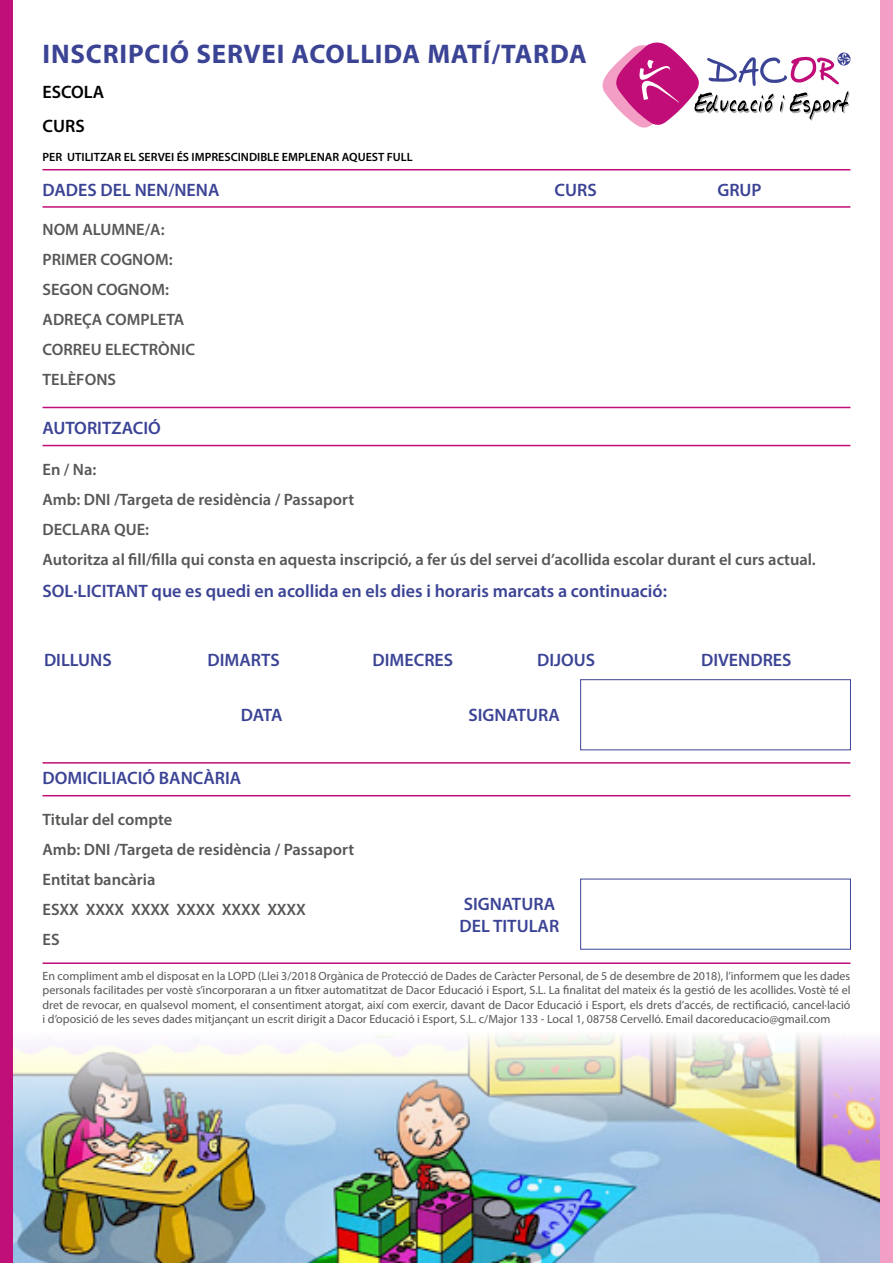
<style>
.page{position:relative;width:893px;height:1263px;background:#fff}
.page>*{position:absolute;margin:0;border:0;box-sizing:border-box;transform-origin:0 0}
.t1{font:700 27px "Myriad Pro";letter-spacing:.03em;color:#3b4395}
.t2{font:600 18px "Myriad Pro";color:#3b4395}
.t3{font:600 18px "Myriad Pro";color:#000}
.t4{font:600 16.5px "Myriad Pro";color:#575756}
.t5{font:12px/14.4px "Myriad Pro";color:#575756;text-align:justify}
.t6{font:600 12px "Myriad Pro";color:#000}
</style>
<div class="page">
<img style="left:13px;top:1036px;width:867px;height:227px">
<svg style="left:602px;top:42px;width:248px;height:86px"></svg>
<div style="left:0;top:0;width:13px;height:1263px;background:#c00f78"></div>
<div style="left:880px;top:0;width:13px;height:1263px;background:#f39fc5"></div>
<hr style="left:43px;top:206px;width:807px;height:2px;background:#c00d78">
<hr style="left:43px;top:445px;width:807px;height:1px;background:#c00d78">
<hr style="left:43px;top:762px;width:807px;height:2px;background:#c00d78">
<hr style="left:43px;top:795px;width:807px;height:1px;background:#c00d78">
<hr style="left:43px;top:407px;width:807px;height:1px;background:#c00d78">
<hr style="left:43px;top:962px;width:807px;height:2px;background:#c00d78">
<hr style="left:43px;top:169px;width:807px;height:1px;background:#c00d78">
<div style="left:580px;top:679px;width:271px;height:71px;border:1px solid #3b4395"></div>
<p class="t1" style="left:43px;top:36px;width:546px">INSCRIPCIÓ SERVEI ACOLLIDA MATÍ/TARDA</p>
<p class="t3" style="left:43px;top:81px;width:63px">ESCOLA</p>
<p class="t3" style="left:43px;top:115px;width:44px">CURS</p>
<p class="t6" style="left:43px;top:149px;width:372px">PER UTILITZAR EL SERVEI ÉS IMPRESCINDIBLE EMPLENAR AQUEST FULL</p>
<p class="t2" style="left:555px;top:178px;width:44px">CURS</p>
<p class="t2" style="left:43px;top:178px;width:178px">DADES DEL NEN/NENA</p>
<p class="t2" style="left:717px;top:178px;width:46px">GRUP</p>
<p class="t4" style="left:43px;top:219px;width:124px">NOM ALUMNE/A:</p>
<p class="t4" style="left:43px;top:249px;width:132px">PRIMER COGNOM:</p>
<p class="t4" style="left:43px;top:279px;width:128px">SEGON COGNOM:</p>
<p class="t4" style="left:43px;top:309px;width:143px">ADREÇA COMPLETA</p>
<p class="t4" style="left:43px;top:339px;width:154px">CORREU ELECTRÒNIC</p>
<p class="t4" style="left:43px;top:369px;width:75px">TELÈFONS</p>
<p class="t2" style="left:43px;top:417px;width:120px">AUTORITZACIÓ</p>
<p class="t4" style="left:43px;top:459px;width:55px">En / Na:</p>
<p class="t4" style="left:43px;top:489px;width:313px">Amb: DNI /Targeta de residència / Passaport</p>
<p class="t4" style="left:43px;top:519px;width:108px">DECLARA QUE:</p>
<p class="t4" style="left:43px;top:549px;width:775px">Autoritza al fill/filla qui consta en aquesta inscripció, a fer ús del servei d’acollida escolar durant el curs actual.</p>
<p class="t2" style="left:43px;top:580px;width:626px">SOL·LICITANT que es quedi en acollida en els dies i horaris marcats a continuació:</p>
<p class="t2" style="left:44px;top:648px;width:69px">DILLUNS</p>
<p class="t2" style="left:208px;top:648px;width:74px">DIMARTS</p>
<p class="t2" style="left:373px;top:648px;width:82px">DIMECRES</p>
<p class="t2" style="left:537px;top:648px;width:60px">DIJOUS</p>
<p class="t2" style="left:701px;top:648px;width:92px">DIVENDRES</p>
<p class="t2" style="left:241px;top:703px;width:43px">DATA</p>
<p class="t2" style="left:468px;top:703px;width:93px">SIGNATURA</p>
<p class="t2" style="left:43px;top:767px;width:200px">DOMICILIACIÓ BANCÀRIA</p>
<p class="t4" style="left:43px;top:809px;width:131px">Titular del compte</p>
<p class="t4" style="left:43px;top:839px;width:313px">Amb: DNI /Targeta de residència / Passaport</p>
<p class="t4" style="left:43px;top:869px;width:114px">Entitat bancària</p>
<p class="t4" style="left:43px;top:899px;width:265px">ESXX XXXX XXXX XXXX XXXX XXXX</p>
<p class="t4" style="left:43px;top:929px;width:19px">ES</p>
<p class="t2" style="left:464px;top:893px;width:93px">SIGNATURA</p>
<p class="t2" style="left:460px;top:914px;width:101px">DEL TITULAR</p>
<p class="t5" style="left:43px;top:968px;width:809px">En compliment amb el disposat en la LOPD (Llei 3/2018 Orgànica de Protecció de Dades de Caràcter Personal, de 5 de desembre de 2018), l’informem que les dades personals facilitades per vostè s’incorporaran a un fitxer automatitzat de Dacor Educació i Esport, S.L. La finalitat del mateix és la gestió de les acollides. Vostè té el dret de revocar, en qualsevol moment, el consentiment atorgat, així com exercir, davant de Dacor Educació i Esport, els drets d’accés, de rectificació, cancel·lació i d’oposició de les seves dades mitjançant un escrit dirigit a Dacor Educació i Esport, S.L. c/Major 133 - Local 1, 08758 Cervelló. Email dacoreducacio@gmail.com</p>
</div>
